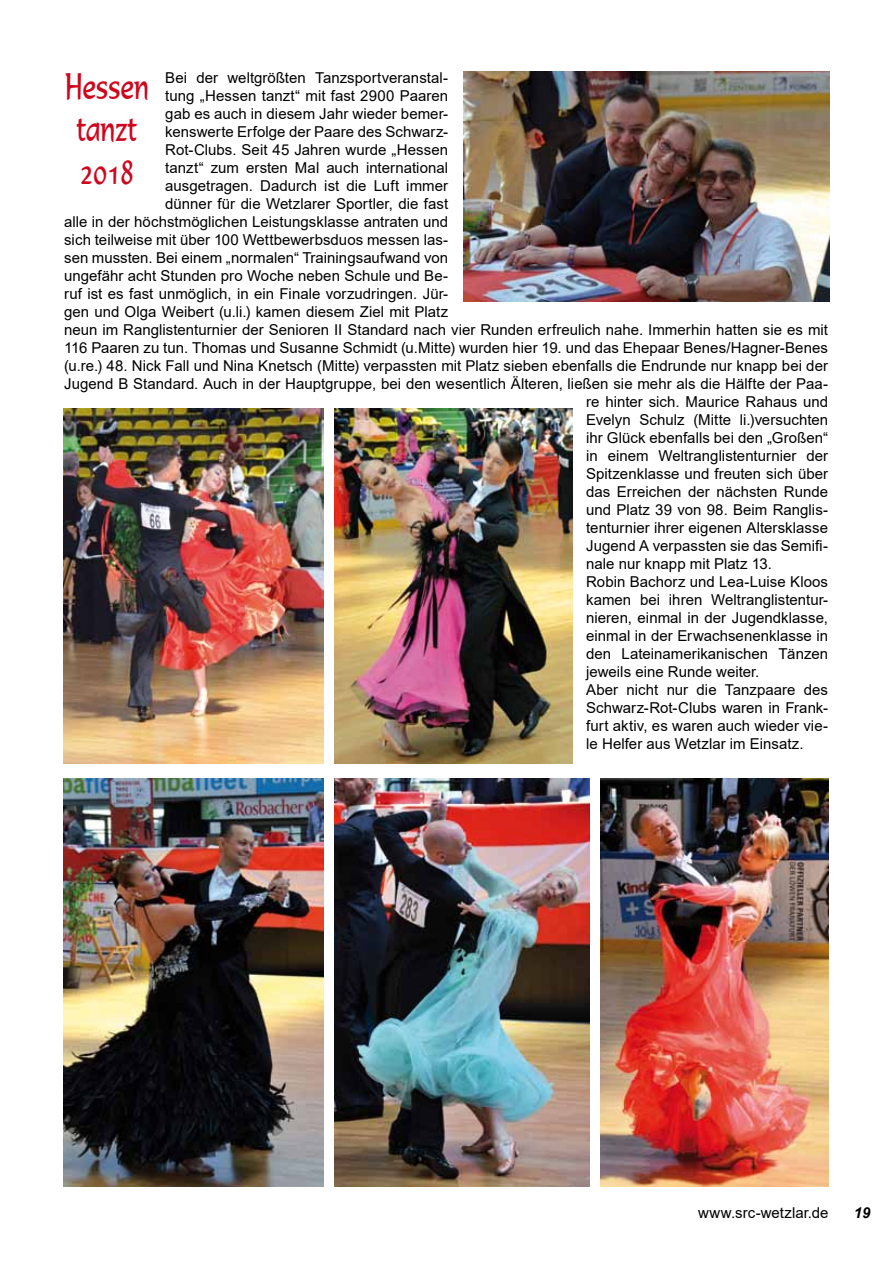
<style>
.page{position:relative;width:893px;height:1263px;background:#fff}
.page>*{position:absolute;margin:0;border:0;box-sizing:border-box;transform-origin:0 0}
.t1{font:35.4px/42.5px "Formal 436 BT";color:#cd071e;text-align:center;scale:.68 1}
.t2{font:15px "Arial";color:#000}
.t3{font:italic 700 15px "Arial";color:#000}
</style>
<div class="page">
<img style="left:464px;top:71px;width:365px;height:230px">
<img style="left:335px;top:409px;width:237px;height:355px">
<img style="left:335px;top:779px;width:254px;height:407px">
<img style="left:600px;top:779px;width:228px;height:407px">
<img style="left:64px;top:779px;width:260px;height:407px">
<img style="left:64px;top:409px;width:259px;height:355px">
<p class="t2" style="left:165px;top:68px;width:284px">Bei der weltgrößten Tanzsportveranstal-</p>
<p class="t2" style="left:165px;top:86px;width:284px">tung „Hessen tanzt“ mit fast 2900 Paaren</p>
<p class="t2" style="left:165px;top:104px;width:284px">gab es auch in diesem Jahr wieder bemer-</p>
<p class="t2" style="left:165px;top:122px;width:284px">kenswerte Erfolge der Paare des Schwarz-</p>
<p class="t2" style="left:165px;top:140px;width:284px">Rot-Clubs. Seit 45 Jahren wurde „Hessen</p>
<p class="t2" style="left:165px;top:158px;width:284px">tanzt“ zum ersten Mal auch international</p>
<p class="t2" style="left:165px;top:176px;width:284px">ausgetragen. Dadurch ist die Luft immer</p>
<p class="t2" style="left:165px;top:194px;width:284px">dünner für die Wetzlarer Sportler, die fast</p>
<p class="t2" style="left:64px;top:212px;width:386px">alle in der höchstmöglichen Leistungsklasse antraten und</p>
<p class="t2" style="left:64px;top:230px;width:385px">sich teilweise mit über 100 Wettbewerbsduos messen las-</p>
<p class="t2" style="left:64px;top:248px;width:385px">sen mussten. Bei einem „normalen“ Trainingsaufwand von</p>
<p class="t2" style="left:64px;top:266px;width:385px">ungefähr acht Stunden pro Woche neben Schule und Be-</p>
<p class="t2" style="left:64px;top:284px;width:385px">ruf ist es fast unmöglich, in ein Finale vorzudringen. Jür-</p>
<p class="t2" style="left:64px;top:302px;width:386px">gen und Olga Weibert (u.li.) kamen diesem Ziel mit Platz</p>
<p class="t2" style="left:64px;top:320px;width:765px">neun im Ranglistenturnier der Senioren II Standard nach vier Runden erfreulich nahe. Immerhin hatten sie es mit</p>
<p class="t2" style="left:64px;top:338px;width:765px">116 Paaren zu tun. Thomas und Susanne Schmidt (u.Mitte) wurden hier 19. und das Ehepaar Benes/Hagner-Benes</p>
<p class="t2" style="left:64px;top:356px;width:765px">(u.re.) 48. Nick Fall und Nina Knetsch (Mitte) verpassten mit Platz sieben ebenfalls die Endrunde nur knapp bei der</p>
<p class="t2" style="left:64px;top:374px;width:765px">Jugend B Standard. Auch in der Hauptgruppe, bei den wesentlich Älteren, ließen sie mehr als die Hälfte der Paa-</p>
<p class="t2" style="left:586px;top:392px;width:243px">re hinter sich. Maurice Rahaus und</p>
<p class="t2" style="left:586px;top:410px;width:243px">Evelyn Schulz (Mitte li.)versuchten</p>
<p class="t2" style="left:586px;top:428px;width:243px">ihr Glück ebenfalls bei den „Großen“</p>
<p class="t2" style="left:586px;top:446px;width:243px">in einem Weltranglistenturnier der</p>
<p class="t2" style="left:586px;top:464px;width:243px">Spitzenklasse und freuten sich über</p>
<p class="t2" style="left:586px;top:482px;width:243px">das Erreichen der nächsten Runde</p>
<p class="t2" style="left:586px;top:500px;width:243px">und Platz 39 von 98. Beim Ranglis-</p>
<p class="t2" style="left:586px;top:518px;width:243px">tenturnier ihrer eigenen Altersklasse</p>
<p class="t2" style="left:586px;top:536px;width:243px">Jugend A verpassten sie das Semifi-</p>
<p class="t2" style="left:586px;top:554px;width:187px">nale nur knapp mit Platz 13.</p>
<p class="t2" style="left:586px;top:572px;width:243px">Robin Bachorz und Lea-Luise Kloos</p>
<p class="t2" style="left:586px;top:590px;width:243px">kamen bei ihren Weltranglistentur-</p>
<p class="t2" style="left:586px;top:608px;width:243px">nieren, einmal in der Jugendklasse,</p>
<p class="t2" style="left:586px;top:626px;width:243px">einmal in der Erwachsenenklasse in</p>
<p class="t2" style="left:586px;top:644px;width:243px">den Lateinamerikanischen Tänzen</p>
<p class="t2" style="left:586px;top:662px;width:175px">jeweils eine Runde weiter.</p>
<p class="t2" style="left:586px;top:680px;width:243px">Aber nicht nur die Tanzpaare des</p>
<p class="t2" style="left:586px;top:698px;width:243px">Schwarz-Rot-Clubs waren in Frank-</p>
<p class="t2" style="left:586px;top:716px;width:243px">furt aktiv, es waren auch wieder vie-</p>
<p class="t2" style="left:586px;top:734px;width:219px">le Helfer aus Wetzlar im Einsatz.</p>
<p class="t1" style="left:65px;top:65px;width:125px">Hessen tanzt<br>2018</p>
<p class="t2" style="left:698px;top:1202px;width:132px">www.src-wetzlar.de</p>
<p class="t3" style="left:854px;top:1203px;width:18px">19</p>
</div>
